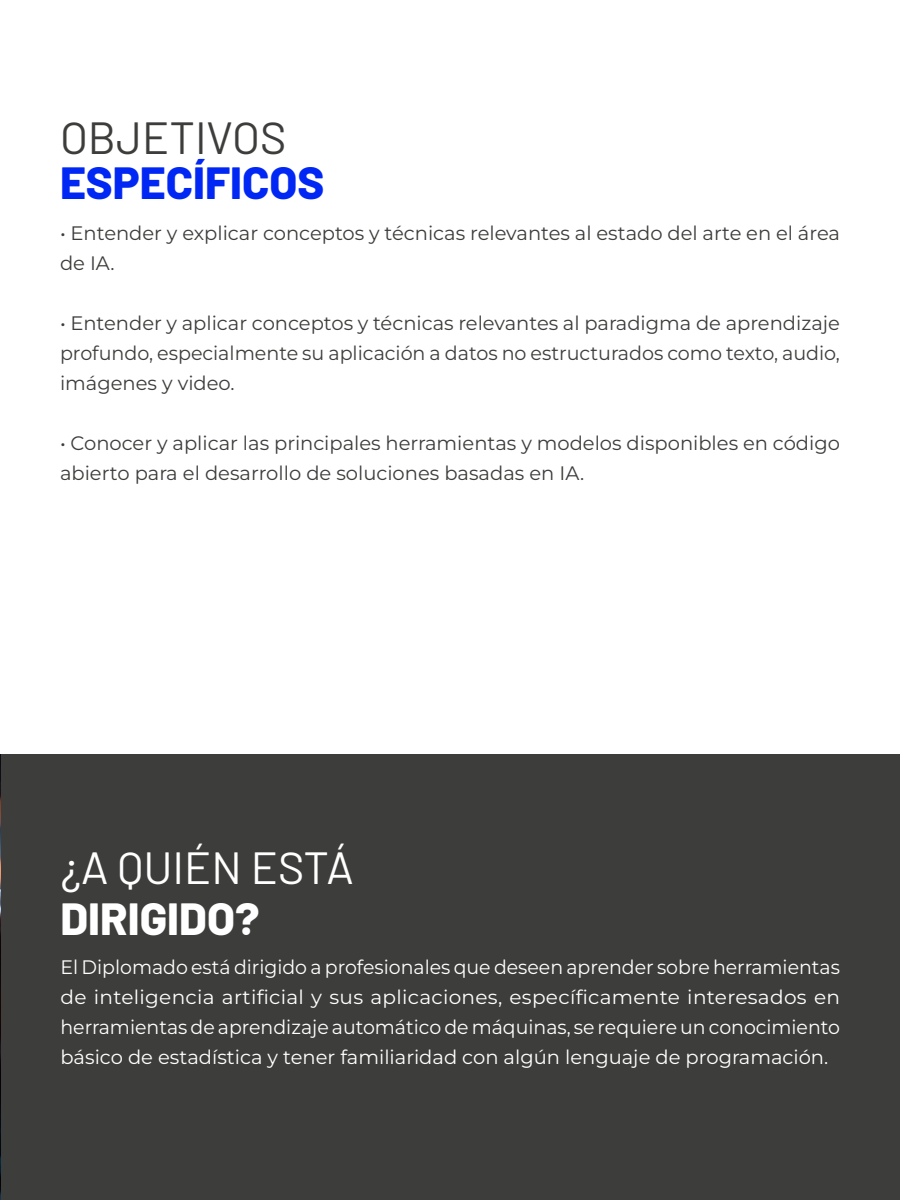
<style>
.page{position:relative;width:900px;height:1200px;background:#fff}
.page>*{position:absolute;margin:0;border:0;box-sizing:border-box;transform-origin:0 0}
.t1{font:800 45px "Barlow";color:#0027f3}
.t2{font:45px "Barlow";color:#fff}
.t3{font:45px "Barlow";color:#3d3d3b}
.t4{font:800 45px "Barlow";color:#fff}
.t5{font:100 19.5px/30px "Montserrat";color:#3d3d3b}
.t6{font:100 19.5px/30px "Montserrat";color:#fff;text-align:justify}
</style>
<div class="page">
<div style="left:1px;top:754px;width:899px;height:446px;background:#3d3d3b"></div>
<h1 class="t3" style="left:60px;top:105px;width:228px">OBJETIVOS</h1>
<h1 class="t1" style="left:60px;top:149px;width:266px">ESPECÍFICOS</h1>
<p class="t5" style="left:60px;top:218px;width:782px">• Entender y explicar conceptos y técnicas relevantes al estado del arte en el área de IA.</p>
<p class="t5" style="left:60px;top:308px;width:782px;text-align:justify">• Entender y aplicar conceptos y técnicas relevantes al paradigma de aprendizaje profundo, especialmente su aplicación a datos no estructurados como texto, audio, imágenes y video.</p>
<p class="t5" style="left:60px;top:428px;width:782px">• Conocer y aplicar las principales herramientas y modelos disponibles en código abierto para el desarrollo de soluciones basadas en IA.</p>
<h1 class="t2" style="left:60px;top:835px;width:295px">¿A QUIÉN ESTÁ</h1>
<h1 class="t4" style="left:60px;top:885px;width:200px">DIRIGIDO?</h1>
<p class="t6" style="left:60px;top:952px;width:781px">El Diplomado está dirigido a profesionales que deseen aprender sobre herramientas de inteligencia artificial y sus aplicaciones, específicamente interesados en herramientas de aprendizaje automático de máquinas, se requiere un conocimiento básico de estadística y tener familiaridad con algún lenguaje de programación.</p>
</div>
